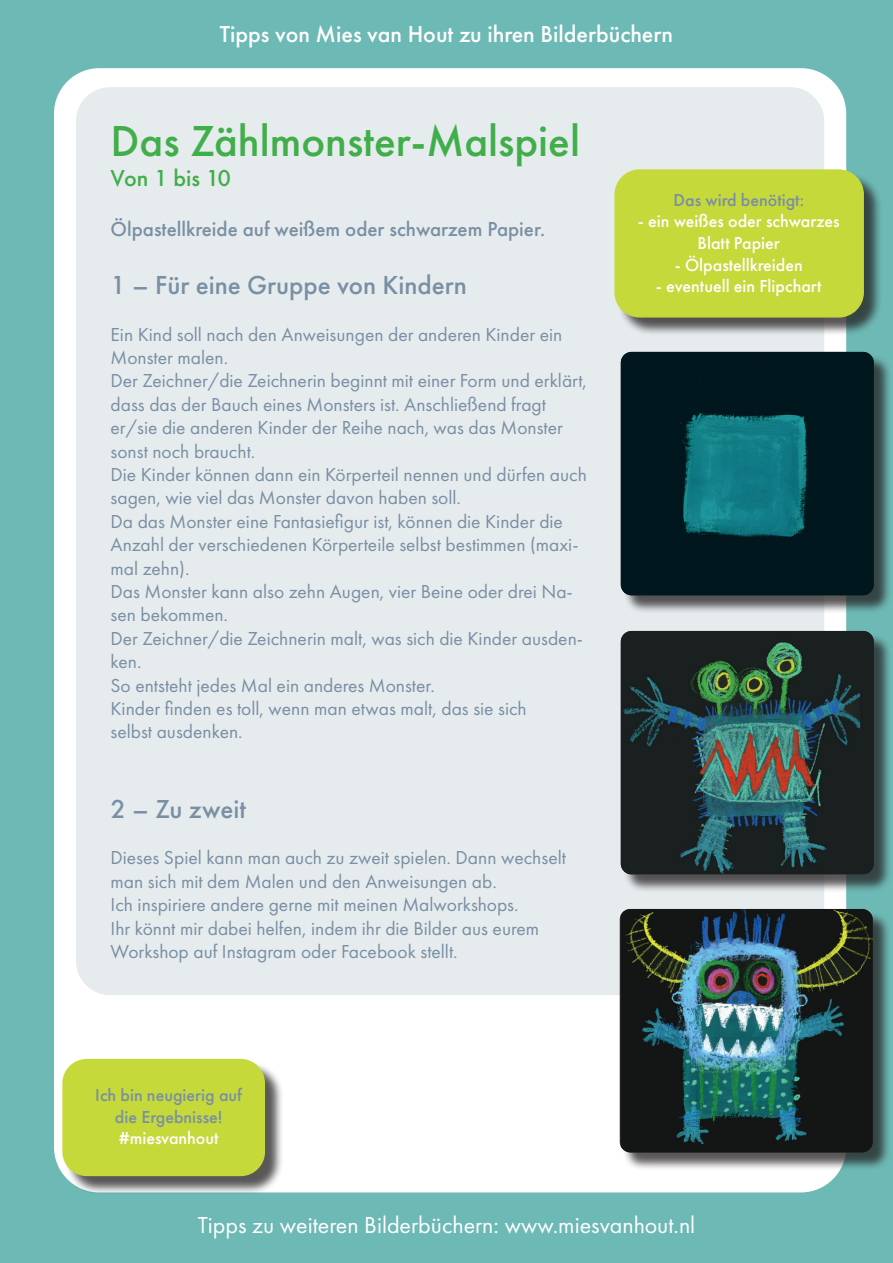
<style>
.page{position:relative;width:893px;height:1263px;background:#6db9b5}
.page>*{position:absolute;margin:0;border:0;box-sizing:border-box;transform-origin:0 0}
.t1{font:500 45px "Futura PT";color:#40ae49}
.t2{font:500 27px "Futura PT";color:#798fa3}
.t3{font:24px "Futura PT";color:#fff}
.t4{font:500 24px "Futura PT";color:#fff}
.t5{font:500 24px "Futura PT";color:#40ae49}
.t6{font:500 21px "Futura PT";color:#798fa3}
.t7{font:19.5px/23.4px "Futura PT";color:#798fa3}
.t8{font:500 18px/21.6px "Futura PT";color:#fff;text-align:center}
.t9{font:500 18px/21.6px "Futura PT";color:#798fa3;text-align:center}
</style>
<div class="page">
<div style="left:55px;top:69px;width:790px;height:1123px;background:#fff;border-radius:45px"></div>
<div style="left:76px;top:87px;width:748px;height:908px;background:#e6ebee;border-radius:34px"></div>
<div style="left:623px;top:354px;width:269px;height:260px;background:#231f20;opacity:.75"></div>
<img style="left:621px;top:352px;width:253px;height:243px">
<div style="left:623px;top:633px;width:269px;height:260px;background:#231f20;opacity:.75"></div>
<img style="left:621px;top:631px;width:253px;height:243px">
<div style="left:622px;top:911px;width:269px;height:260px;background:#231f20;opacity:.75"></div>
<img style="left:621px;top:909px;width:252px;height:243px">
<div style="left:64px;top:1061px;width:220px;height:134px;background:#231f20;opacity:.75"></div>
<div style="left:62px;top:1059px;width:203px;height:117px;background:#c5d93b;border-radius:24px"></div>
<div style="left:617px;top:172px;width:266px;height:164px;background:#231f20;opacity:.75"></div>
<div style="left:615px;top:170px;width:248px;height:147px;background:#c5d93b;border-radius:24px"></div>
<div style="left:614px;top:169px;width:250px;height:149px;border:2px solid #c5d93b;border-radius:24px"></div>
<p class="t4" style="left:220px;top:20px;width:455px">Tipps von Mies van Hout zu ihren Bilderbüchern</p>
<h1 class="t1" style="left:111px;top:114px;width:471px">Das Zählmonster-Malspiel</h1>
<p class="t5" style="left:111px;top:163px;width:122px">Von 1 bis 10</p>
<p class="t6" style="left:111px;top:217px;width:436px">Ölpastellkreide auf weißem oder schwarzem Papier.</p>
<h2 class="t2" style="left:111px;top:269px;width:358px">1 – Für eine Gruppe von Kindern</h2>
<p class="t7" style="left:111px;top:322px;width:478px">Ein Kind soll nach den Anweisungen der anderen Kinder ein Monster malen.<br>Der Zeichner/die Zeichnerin beginnt mit einer Form und erklärt, dass das der Bauch eines Monsters ist. Anschließend fragt er/sie die anderen Kinder der Reihe nach, was das Monster sonst noch braucht.<br>Die Kinder können dann ein Körperteil nennen und dürfen auch sagen, wie viel das Monster davon haben soll.<br>Da das Monster eine Fantasiefigur ist, können die Kinder die Anzahl der verschiedenen Körperteile selbst bestimmen (maxi&shy;mal zehn).<br>Das Monster kann also zehn Augen, vier Beine oder drei Na&shy;sen bekommen.<br>Der Zeichner/die Zeichnerin malt, was sich die Kinder ausden&shy;ken.<br>So entsteht jedes Mal ein anderes Monster.<br>Kinder finden es toll, wenn man etwas malt, das sie sich<br>selbst ausdenken.</p>
<h2 class="t2" style="left:111px;top:792px;width:137px">2 – Zu zweit</h2>
<p class="t7" style="left:111px;top:846px;width:457px">Dieses Spiel kann man auch zu zweit spielen. Dann wechselt man sich mit dem Malen und den Anweisungen ab.<br>Ich inspiriere andere gerne mit meinen Malworkshops.<br>Ihr könnt mir dabei helfen, indem ihr die Bilder aus eurem Workshop auf Instagram oder Facebook stellt.</p>
<p class="t9" style="left:95px;top:1084px;width:148px">Ich bin neugierig auf die Ergebnisse!</p>
<p class="t8" style="left:119px;top:1127px;width:101px">#miesvanhout</p>
<p class="t9" style="left:674px;top:189px;width:132px">Das wird benötigt:</p>
<p class="t8" style="left:638px;top:211px;width:203px">- ein weißes oder schwarzes<br>Blatt Papier</p>
<p class="t8" style="left:675px;top:254px;width:130px">- Ölpastellkreiden</p>
<p class="t8" style="left:656px;top:275px;width:167px">- eventuell ein Flipchart</p>
<p class="t3" style="left:198px;top:1210px;width:499px">Tipps zu weiteren Bilderbüchern: www.miesvanhout.nl</p>
</div>
